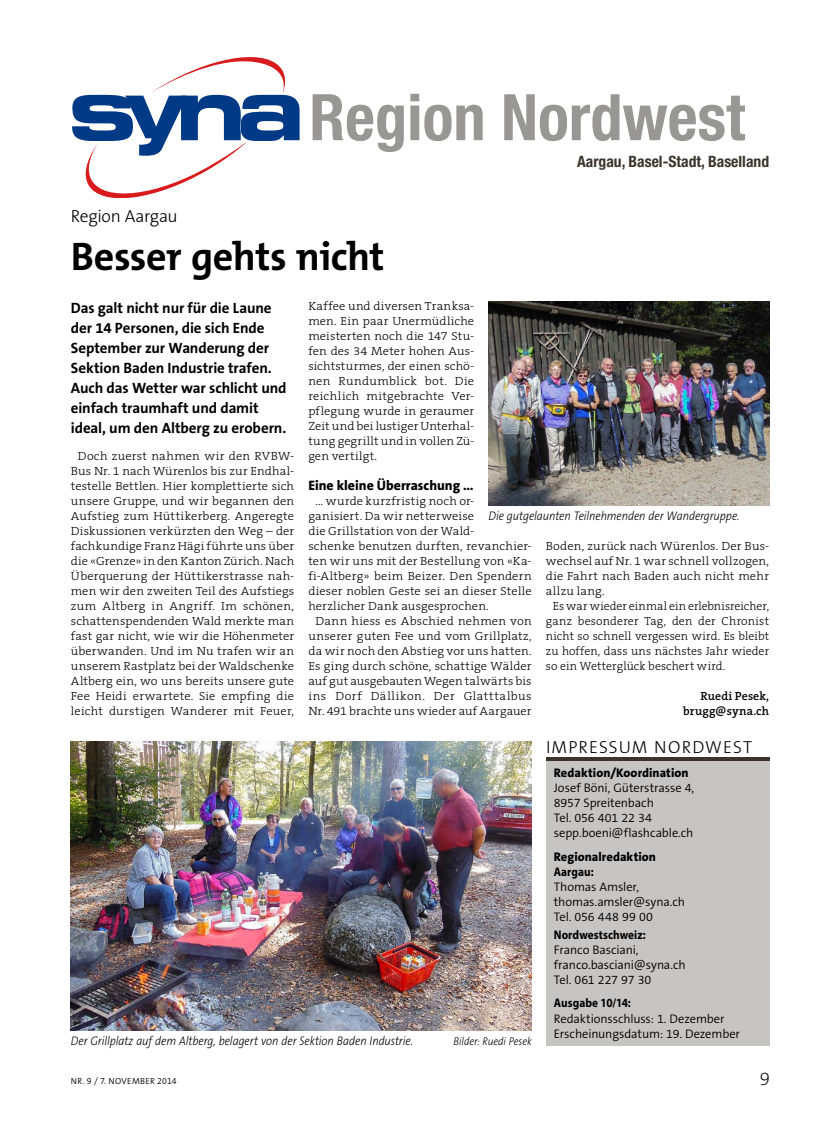
<style>
.page{position:relative;width:833px;height:1134px;background:#fff}
.page>*{position:absolute;margin:0;border:0;box-sizing:border-box;transform-origin:0 0}
.t1{font:700 condensed 64.38px "Helvetica Neue LT Std";color:#999795}
.t2{font:700 40px "The Mix B W7";letter-spacing:-.01em;color:#000}
.t3{font:200 18.75px "The Sans B W2";color:#000}
.t4{font:300 17.5px "The Sans B W3";letter-spacing:.06em;color:#000}
.t5{font:700 condensed 15.62px "Helvetica Neue";color:#3b342b}
.t6{font:700 15px/20px "The Sans B W7";letter-spacing:-.005em;color:#000}
.t7{font:800 13.75px "The Sans B W8";color:#000}
.t8{font:300 12.5px/15px "The Sans B W4";letter-spacing:-.01em;color:#000}
.t9{font:italic 300 12.5px "The Sans B W3";letter-spacing:-.01em;color:#000;scale:.9 1}
.t10{font:800 12.5px "The Sans B W8";letter-spacing:.005em;color:#000}
.t11{font:700 12.5px "Myriad Pro";letter-spacing:.005em;color:#000;scale:.9 1}
.t12{font:300 11.88px/15px "The Serif B W3";letter-spacing:.01em;color:#000;text-align:center;scale:1.05 1}
.t13{font:300 11.88px "The Serif B W3";letter-spacing:.01em;color:#000}
.t14{font:300 11.88px "The Serif B W3";letter-spacing:.04em;color:#000;scale:1.05 1}
.t15{font:600 11.88px/15px "The Serif B W6";letter-spacing:.01em;color:#000;text-align:right}
.t16{font:italic 300 11.25px "The Sans B W3";letter-spacing:-.005em;color:#000;scale:.9 1}
.t17{font:300 8.75px "The Sans B W4";letter-spacing:.035em;color:#000}
</style>
<div class="page">
<svg style="left:72px;top:57px;width:228px;height:141px"></svg>
<div style="left:546px;top:757px;width:223px;height:288px;background:#c6c5c4"></div>
<hr style="left:546px;top:757px;width:223px;height:3px;background:#3b342b">
<img style="left:488px;top:302px;width:281px;height:203px">
<img style="left:71px;top:742px;width:460px;height:288px">
<h1 class="t1" style="left:309px;top:78px;width:437px">Region Nordwest</h1>
<h3 class="t5" style="left:577px;top:152px;width:193px">Aargau, Basel-Stadt, Baselland</h3>
<h3 class="t4" style="left:71px;top:205px;width:108px">REGION AARGAU</h3>
<h2 class="t2" style="left:71px;top:231px;width:315px">Besser gehts nicht</h2>
<p class="t6" style="left:71px;top:298px;width:217px">Das galt nicht nur für die Laune der 14 Personen, die sich Ende<br>September zur Wanderung der<br>Sektion Baden Industrie trafen.<br>Auch das Wetter war schlicht und einfach traumhaft und damit ideal, um den Altberg zu erobern.</p>
<p class="t12" style="left:71px;top:449px;width:214px">Doch zuerst nahmen wir den RVBW-Bus Nr. 1 nach Würenlos bis zur Endhal&shy;testelle Bettlen. Hier komplettierte sich unsere Gruppe, und wir begannen den Aufstieg zum Hüttikerberg. Angeregte Diskussionen verkürzten den Weg – der fachkundige Franz Hägi führte uns über die «Grenze» in den Kanton Zürich. Nach Überquerung der Hüttikerstrasse nah&shy;men wir den zweiten Teil des Aufstiegs zum Altberg in Angriff. Im schönen, schattenspendenden Wald merkte man fast gar nicht, wie wir die Höhenmeter überwanden. Und im Nu trafen wir an unserem Rastplatz bei der Waldschenke Altberg ein, wo uns bereits unsere gute Fee Heidi erwartete. Sie empfing die leicht durstigen Wanderer mit Feuer,</p>
<p class="t12" style="left:308px;top:299px;width:159px;text-align:justify">Kaffee und diversen Tranksa&shy;men. Ein paar Unermüdliche meisterten noch die 147 Stu&shy;fen des 34 Meter hohen Aus&shy;sichtsturmes, der einen schö&shy;nen Rundumblick bot. Die reichlich mitgebrachte Ver&shy;pflegung wurde in geraumer Zeit und bei lustiger Unterhal&shy;tung gegrillt und in vollen Zü&shy;gen vertilgt.</p>
<p class="t7" style="left:308px;top:477px;width:167px">Eine kleine Überraschung …</p>
<p class="t12" style="left:315px;top:494px;width:153px">… wurde kurzfristig noch or-</p>
<p class="t12" style="left:308px;top:509px;width:159px">ganisiert. Da wir netterweise</p>
<p class="t12" style="left:308px;top:524px;width:159px">die Grillstation von der Wald-</p>
<p class="t12" style="left:308px;top:539px;width:214px">schenke benutzen durften, revanchier-</p>
<p class="t12" style="left:308px;top:554px;width:214px">ten wir uns mit der Bestellung von «Ka-</p>
<p class="t12" style="left:308px;top:569px;width:214px">fi-Altberg» beim Beizer. Den Spendern</p>
<p class="t12" style="left:308px;top:584px;width:214px">dieser noblen Geste sei an dieser Stelle</p>
<p class="t12" style="left:308px;top:599px;width:173px">herzlicher Dank ausgesprochen.</p>
<p class="t12" style="left:315px;top:614px;width:207px">Dann hiess es Abschied nehmen von</p>
<p class="t12" style="left:308px;top:629px;width:214px">unserer guten Fee und vom Grillplatz,</p>
<p class="t12" style="left:308px;top:644px;width:214px">da wir noch den Abstieg vor uns hatten.</p>
<p class="t12" style="left:308px;top:659px;width:214px">Es ging durch schöne, schattige Wälder</p>
<p class="t12" style="left:308px;top:674px;width:214px">auf gut ausgebauten Wegen talwärts bis</p>
<p class="t14" style="left:308px;top:689px;width:214px">ins Dorf Dällikon. Der Glatttalbus</p>
<p class="t12" style="left:308px;top:704px;width:214px">Nr. 491 brachte uns wieder auf Aargauer</p>
<p class="t9" style="left:488px;top:509px;width:280px">Die gutgelaunten Teilnehmenden der Wandergruppe.</p>
<p class="t12" style="left:546px;top:539px;width:214px">Boden, zurück nach Würenlos. Der Bus-</p>
<p class="t12" style="left:546px;top:554px;width:214px">wechsel auf Nr. 1 war schnell vollzogen,</p>
<p class="t12" style="left:546px;top:569px;width:214px">die Fahrt nach Baden auch nicht mehr</p>
<p class="t12" style="left:546px;top:584px;width:57px">allzu lang.</p>
<p class="t13" style="left:553px;top:599px;width:218px">Es war wieder einmal ein erlebnisreicher,</p>
<p class="t13" style="left:546px;top:614px;width:225px">ganz besonderer Tag, den der Chronist</p>
<p class="t13" style="left:546px;top:629px;width:225px">nicht so schnell vergessen wird. Es bleibt</p>
<p class="t13" style="left:546px;top:644px;width:225px">zu hoffen, dass uns nächstes Jahr wieder</p>
<p class="t13" style="left:546px;top:659px;width:181px">so ein Wetterglück beschert wird.</p>
<p class="t15" style="left:683px;top:689px;width:87px">Ruedi Pesek, brugg@syna.ch</p>
<p class="t9" style="left:71px;top:1034px;width:381px">Der Grillplatz auf dem Altberg, belagert von der Sektion Baden Industrie.</p>
<p class="t16" style="left:453px;top:1035px;width:88px">Bilder: Ruedi Pesek</p>
<p class="t17" style="left:71px;top:1075px;width:107px">Nr. 9 / 7. November 2014</p>
<h3 class="t4" style="left:546px;top:736px;width:208px">IMPRESSUM NORDWEST</h3>
<p class="t10" style="left:554px;top:765px;width:136px">Redaktion/Koordination</p>
<p class="t8" style="left:554px;top:780px;width:142px">Josef Böni, Güterstrasse 4,<br>8957 Spreitenbach<br>Tel. 056 401 22 34 sepp.boeni@flashcable.ch</p>
<p class="t10" style="left:554px;top:848px;width:104px">Regionalredaktion</p>
<p class="t11" style="left:554px;top:863px;width:46px">Aargau:</p>
<p class="t8" style="left:554px;top:879px;width:133px">Thomas Amsler, thomas.amsler@syna.ch<br>Tel. 056 448 99 00</p>
<p class="t11" style="left:554px;top:927px;width:104px">Nordwestschweiz:</p>
<p class="t8" style="left:554px;top:943px;width:133px">Franco Basciani, franco.basciani@syna.ch<br>Tel. 061 227 97 30</p>
<p class="t11" style="left:554px;top:995px;width:87px">Ausgabe 10/14:</p>
<p class="t8" style="left:554px;top:1011px;width:188px;line-height:15.6px">Redaktionsschluss: 1. Dezember<br>Erscheinungsdatum: 19. Dezember</p>
<h3 class="t3" style="left:759px;top:1066px;width:12px">9</h3>
</div>
